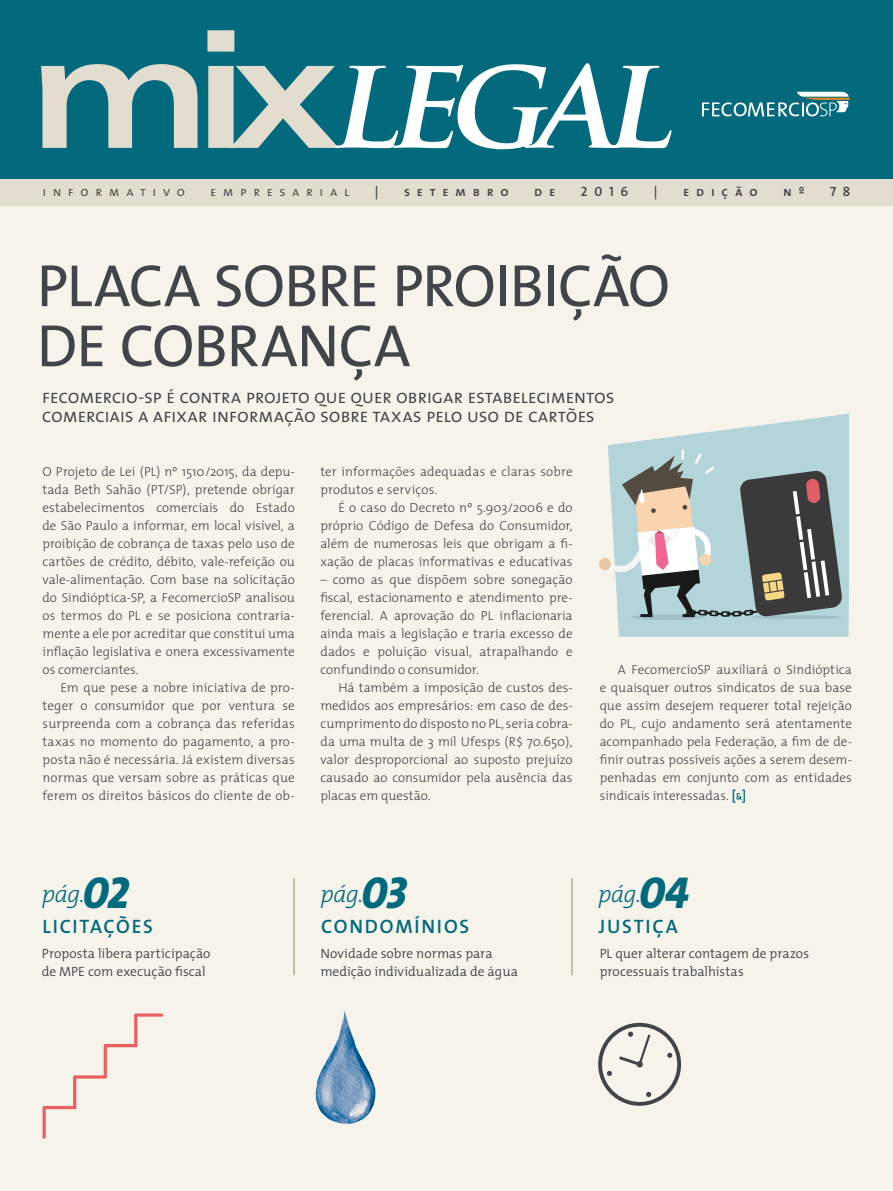
<style>
.page{position:relative;width:893px;height:1191px;background:#f6f3eb}
.page>*{position:absolute;margin:0;border:0;box-sizing:border-box;transform-origin:0 0}
.t1{font:60px/60px "The Mix";letter-spacing:-.015em;color:#414549}
.t2{font:italic 300 24px "The Mix";letter-spacing:-.02em;color:#026a7c}
.t3{font:19.5px/19.5px "The Mix Semi Light Caps";letter-spacing:-.02em;color:#414549}
.t4{font:19.5px "The Mix Semi Bold Caps";letter-spacing:.09em;color:#026a7c}
.t5{font:300 13.5px/18.8px "The Mix";color:#414549}
.t6{font:13.5px "The Mix Semi Bold Caps";letter-spacing:.495em;color:#414549}
.t7{font:13.5px "The Mix Semi Light Caps";letter-spacing:.49em;color:#414549}
.paragrafo_NOVO{font:300 13.2px/18px "The Mix";letter-spacing:.005em;color:#414549;text-align:justify}
.s1{font-weight:600;font-size:13.5px;color:#026a7c}
.s2{font-family:"The Mix Extra Bold Caps";font-weight:400;font-size:45px}
</style>
<div class="page">
<svg style="left:608px;top:414px;width:241px;height:223px;fill:#b3d5d9"></svg>
<hr style="left:751px;top:615px;width:91px;height:4px;background:#a1c0c4;border-radius:50%">
<svg style="left:631px;top:614px;width:75px;height:6px"></svg>
<svg style="left:599px;top:449px;width:243px;height:168px;background:#9aa4a3"></svg>
<div style="left:0;top:0;width:893px;height:180px;background:#026a7c"></div>
<div style="left:0;top:179px;width:893px;height:27px;background:#e2ddce"></div>
<hr style="left:293px;top:878px;width:2px;height:97px;background:#b8ab95">
<hr style="left:571px;top:878px;width:2px;height:97px;background:#b8ab95">
<svg style="left:41px;top:30px;width:631px;height:119px"></svg>
<svg style="left:702px;top:92px;width:148px;height:24px"></svg>
<svg style="left:736px;top:793px;width:6px;height:6px"></svg>
<svg style="left:598px;top:1022px;width:84px;height:84px"></svg>
<img style="left:315px;top:1011px;width:61px;height:113px">
<svg style="left:43px;top:1013px;width:120px;height:125px"></svg>
<p class="t7" style="left:43px;top:180px;width:144px">informativo</p>
<p class="t7" style="left:210px;top:180px;width:141px">empresarial</p>
<p class="t6" style="left:375px;top:180px;width:5px">|</p>
<p class="t6" style="left:404px;top:180px;width:106px">setembro</p>
<p class="t6" style="left:534px;top:180px;width:23px">d e</p>
<p class="t6" style="left:581px;top:180px;width:49px">2016</p>
<p class="t6" style="left:654px;top:180px;width:5px">|</p>
<p class="t6" style="left:683px;top:180px;width:76px">edição</p>
<p class="t6" style="left:783px;top:180px;width:23px">n º</p>
<p class="t6" style="left:830px;top:180px;width:22px">7 8</p>
<p class="t1" style="left:37px;top:254px;width:635px">PLACA SOBRE PROIBIÇÃO<br>DE COBRANÇA</p>
<p class="t3" style="left:42px;top:386px;width:574px">fecomercio-sp é contra projeto que quer obrigar estabelecimentos comerciais a afixar informação sobre taxas pelo uso de cartões</p>
<p class="paragrafo_NOVO" style="left:43px;top:462px;width:254px">O Projeto de Lei (PL) nº 1510/2015, da depu&shy;tada Beth Sahão (PT/SP), pretende obrigar estabelecimentos comerciais do Estado de São Paulo a informar, em local visível, a proibição de cobrança de taxas pelo uso de cartões de crédito, débito, vale-refeição ou vale-alimentação. Com base na solicitação do Sindióptica-SP, a FecomercioSP analisou os termos do PL e se posiciona contraria&shy;mente a ele por acreditar que constitui uma inflação legislativa e onera excessivamente os comerciantes.</p>
<p class="paragrafo_NOVO" style="left:43px;top:678px;width:254px;text-indent:18px">Em que pese a nobre iniciativa de pro&shy;teger o consumidor que por ventura se surpreenda com a cobrança das referidas taxas no momento do pagamento, a pro&shy;posta não é necessária. Já existem diversas normas que versam sobre as práticas que ferem os direitos básicos do cliente de ob-</p>
<p class="paragrafo_NOVO" style="left:320px;top:462px;width:254px">ter informações adequadas e claras sobre produtos e serviços.</p>
<p class="paragrafo_NOVO" style="left:320px;top:498px;width:254px;text-indent:18px">É o caso do Decreto nº 5.903/2006 e do próprio Código de Defesa do Consumidor, além de numerosas leis que obrigam a fi&shy;xação de placas informativas e educativas</p>
<p class="paragrafo_NOVO" style="left:320px;top:570px;width:254px">– como as que dispõem sobre sonegação fiscal, estacionamento e atendimento pre&shy;ferencial. A aprovação do PL inflacionaria ainda mais a legislação e traria excesso de dados e poluição visual, atrapalhando e confundindo o consumidor.</p>
<p class="paragrafo_NOVO" style="left:320px;top:678px;width:254px;text-indent:18px">Há também a imposição de custos des&shy;medidos aos empresários: em caso de des&shy;cumprimento do disposto no PL, seria cobra&shy;da uma multa de 3 mil Ufesps (R$ 70.650), valor desproporcional ao suposto prejuízo causado ao consumidor pela ausência das placas em questão.</p>
<p class="paragrafo_NOVO" style="left:600px;top:660px;width:254px;text-indent:18px">A FecomercioSP auxiliará o Sindióptica e quaisquer outros sindicatos de sua base que assim desejem requerer total rejeição do PL, cujo andamento será atentamente acompanhado pela Federação, a fim de de&shy;finir outras possíveis ações a serem desem&shy;penhadas em conjunto com as entidades sindicais interessadas. <span class="s1">[ ]</span></p>
<p class="t2" style="left:42px;top:874px;width:89px">pág.<span class="s2">02</span></p>
<p class="t2" style="left:320px;top:874px;width:88px">pág.<span class="s2">03</span></p>
<p class="t2" style="left:598px;top:874px;width:92px">pág.<span class="s2">04</span></p>
<p class="t4" style="left:43px;top:909px;width:112px">LICITAÇÕES</p>
<p class="t4" style="left:321px;top:909px;width:150px">CONDOMÍNIOS</p>
<p class="t4" style="left:599px;top:909px;width:80px">JUSTIÇA</p>
<p class="t5" style="left:42px;top:943px;width:170px">Proposta libera participação de MPE com execução fiscal</p>
<p class="t5" style="left:320px;top:943px;width:199px">Novidade sobre normas para medição individualizada de água</p>
<p class="t5" style="left:600px;top:943px;width:211px">PL quer alterar contagem de prazos processuais trabalhistas</p>
</div>
